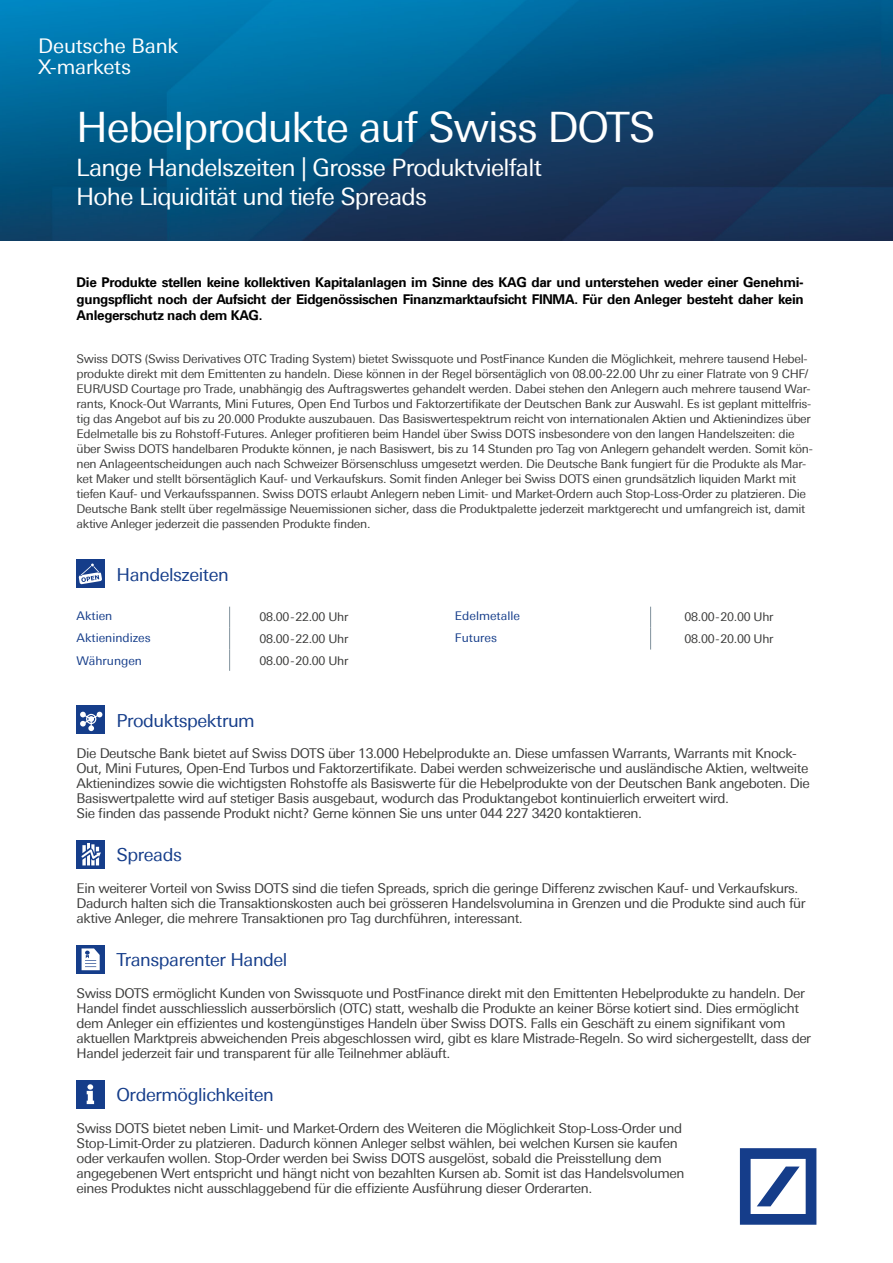
<style>
.page{position:relative;width:893px;height:1263px;background:#fff}
.page>*{position:absolute;margin:0;border:0;box-sizing:border-box;transform-origin:0 0}
.t1{font:42px "Univers Deutsche Bank";letter-spacing:-.03em;color:#fff}
.t2{font:24px/28.5px "Univers Deutsche Bank";letter-spacing:-.03em;color:#fff}
.t3{font:20.25px/20.2px "Univers Deutsche Bank";letter-spacing:-.01em;color:#fff}
.t4{font:18px "Univers Deutsche Bank";letter-spacing:-.025em;color:#153d8a}
.t5{font:13.5px/15px "Univers Deutsche Bank";letter-spacing:-.03em;color:#3c3c3b}
.t6{font:700 13.5px/16.2px "Univers LT";letter-spacing:-.025em;color:#000;text-align:justify}
.t7{font:12px/15px "Univers Deutsche Bank";letter-spacing:-.025em;color:#3c3c3b}
.t8{font:12px "Univers Deutsche Bank";color:#153d8a}
</style>
<div class="page">
<img style="left:0;top:0;width:893px;height:241px">
<svg style="left:740px;top:1148px;width:76px;height:77px"></svg>
<svg style="left:229px;top:607px;width:1px;height:64px"></svg>
<svg style="left:650px;top:607px;width:1px;height:42px"></svg>
<div style="left:76px;top:559px;width:29px;height:29px;background:#153d8a"></div>
<svg style="left:79px;top:563px;width:23px;height:21px"></svg>
<div style="left:76px;top:705px;width:29px;height:29px;background:#153d8a"></div>
<svg style="left:80px;top:712px;width:22px;height:19px"></svg>
<div style="left:76px;top:840px;width:29px;height:29px;background:#153d8a"></div>
<svg style="left:81px;top:843px;width:20px;height:22px"></svg>
<div style="left:77px;top:945px;width:28px;height:29px;background:#153d8a"></div>
<svg style="left:82px;top:948px;width:18px;height:22px"></svg>
<div style="left:76px;top:1080px;width:29px;height:28px;background:#153d8a"></div>
<svg style="left:87px;top:1084px;width:7px;height:20px"></svg>
<h3 class="t3" style="left:38px;top:36px;width:142px">Deutsche Bank<br>X-markets</h3>
<h1 class="t1" style="left:76px;top:103px;width:581px">Hebelprodukte auf Swiss DOTS</h1>
<h2 class="t2" style="left:76px;top:153px;width:467px">Lange Handelszeiten | Grosse Produktvielfalt<br>Hohe Liquidität und tiefe Spreads</h2>
<p class="t6" style="left:77px;top:275px;width:729px">Die Produkte stellen keine kollektiven Kapitalanlagen im Sinne des KAG dar und unterstehen weder einer Genehmi&shy;gungspflicht noch der Aufsicht der Eidgenössischen Finanzmarktaufsicht FINMA. Für den Anleger besteht daher kein Anlegerschutz nach dem KAG.</p>
<p class="t7" style="left:77px;top:352px;width:738px">Swiss DOTS (Swiss Derivatives OTC Trading System) bietet Swissquote und PostFinance Kunden die Möglichkeit, mehrere tausend Hebel&shy;produkte direkt mit dem Emittenten zu handeln. Diese können in der Regel börsentäglich von 08.00-22.00 Uhr zu einer Flatrate von 9 CHF/ EUR/USD Courtage pro Trade, unabhängig des Auftragswertes gehandelt werden. Dabei stehen den Anlegern auch mehrere tausend War&shy;rants, Knock-Out Warrants, Mini Futures, Open End Turbos und Faktorzertifikate der Deutschen Bank zur Auswahl. Es ist geplant mittelfris&shy;tig das Angebot auf bis zu 20.000 Produkte auszubauen. Das Basiswertespektrum reicht von internationalen Aktien und Aktienindizes über Edelmetalle bis zu Rohstoff-Futures. Anleger profitieren beim Handel über Swiss DOTS insbesondere von den langen Handelszeiten: die über Swiss DOTS handelbaren Produkte können, je nach Basiswert, bis zu 14 Stunden pro Tag von Anlegern gehandelt werden. Somit kön&shy;nen Anlageentscheidungen auch nach Schweizer Börsenschluss umgesetzt werden. Die Deutsche Bank fungiert für die Produkte als Mar&shy;ket Maker und stellt börsentäglich Kauf- und Verkaufskurs. Somit finden Anleger bei Swiss DOTS einen grundsätzlich liquiden Markt mit tiefen Kauf- und Verkaufsspannen. Swiss DOTS erlaubt Anlegern neben Limit- und Market-Ordern auch Stop-Loss-Order zu platzieren. Die Deutsche Bank stellt über regelmässige Neuemissionen sicher, dass die Produktpalette jederzeit marktgerecht und umfangreich ist, damit aktive Anleger jederzeit die passenden Produkte finden.</p>
<h3 class="t4" style="left:117px;top:564px;width:114px">Handelszeiten</h3>
<p class="t8" style="left:77px;top:609px;width:37px">Aktien</p>
<p class="t7" style="left:259px;top:610px;width:90px">08.00-22.00 Uhr</p>
<p class="t8" style="left:455px;top:609px;width:66px">Edelmetalle</p>
<p class="t7" style="left:685px;top:610px;width:90px">08.00-20.00 Uhr</p>
<p class="t8" style="left:77px;top:631px;width:76px">Aktienindizes</p>
<p class="t7" style="left:259px;top:631px;width:90px">08.00-22.00 Uhr</p>
<p class="t8" style="left:455px;top:631px;width:43px">Futures</p>
<p class="t7" style="left:685px;top:631px;width:90px">08.00-20.00 Uhr</p>
<p class="t8" style="left:77px;top:653px;width:67px">Währungen</p>
<p class="t7" style="left:259px;top:653px;width:90px">08.00-20.00 Uhr</p>
<h3 class="t4" style="left:117px;top:710px;width:140px">Produktspektrum</h3>
<p class="t5" style="left:77px;top:746px;width:735px">Die Deutsche Bank bietet auf Swiss DOTS über 13.000 Hebelprodukte an. Diese umfassen Warrants, Warrants mit Knock-Out, Mini Futures, Open-End Turbos und Faktorzertifikate. Dabei werden schweizerische und ausländische Aktien, weltweite Aktienindizes sowie die wichtigsten Rohstoffe als Basiswerte für die Hebelprodukte von der Deutschen Bank angeboten. Die Basiswertpalette wird auf stetiger Basis ausgebaut, wodurch das Produktangebot kontinuierlich erweitert wird.<br>Sie finden das passende Produkt nicht? Gerne können Sie uns unter 044 227 3420 kontaktieren.</p>
<h3 class="t4" style="left:117px;top:845px;width:67px">Spreads</h3>
<p class="t5" style="left:77px;top:881px;width:731px">Ein weiterer Vorteil von Swiss DOTS sind die tiefen Spreads, sprich die geringe Differenz zwischen Kauf- und Verkaufskurs.<br>Dadurch halten sich die Transaktionskosten auch bei grösseren Handelsvolumina in Grenzen und die Produkte sind auch für aktive Anleger, die mehrere Transaktionen pro Tag durchführen, interessant.</p>
<h3 class="t4" style="left:117px;top:949px;width:172px">Transparenter Handel</h3>
<p class="t5" style="left:77px;top:986px;width:736px">Swiss DOTS ermöglicht Kunden von Swissquote und PostFinance direkt mit den Emittenten Hebelprodukte zu handeln. Der Handel findet ausschliesslich ausserbörslich (OTC) statt, weshalb die Produkte an keiner Börse kotiert sind. Dies ermöglicht dem Anleger ein effizientes und kostengünstiges Handeln über Swiss DOTS. Falls ein Geschäft zu einem signifikant vom aktuellen Marktpreis abweichenden Preis abgeschlossen wird, gibt es klare Mistrade-Regeln. So wird sichergestellt, dass der Handel jederzeit fair und transparent für alle Teilnehmer abläuft.</p>
<h3 class="t4" style="left:117px;top:1084px;width:159px">Ordermöglichkeiten</h3>
<p class="t5" style="left:77px;top:1121px;width:609px">Swiss DOTS bietet neben Limit- und Market-Ordern des Weiteren die Möglichkeit Stop-Loss-Order und Stop-Limit-Order zu platzieren. Dadurch können Anleger selbst wählen, bei welchen Kursen sie kaufen oder verkaufen wollen. Stop-Order werden bei Swiss DOTS ausgelöst, sobald die Preisstellung dem angegebenen Wert entspricht und hängt nicht von bezahlten Kursen ab. Somit ist das Handelsvolumen eines Produktes nicht ausschlaggebend für die effiziente Ausführung dieser Orderarten.</p>
</div>
